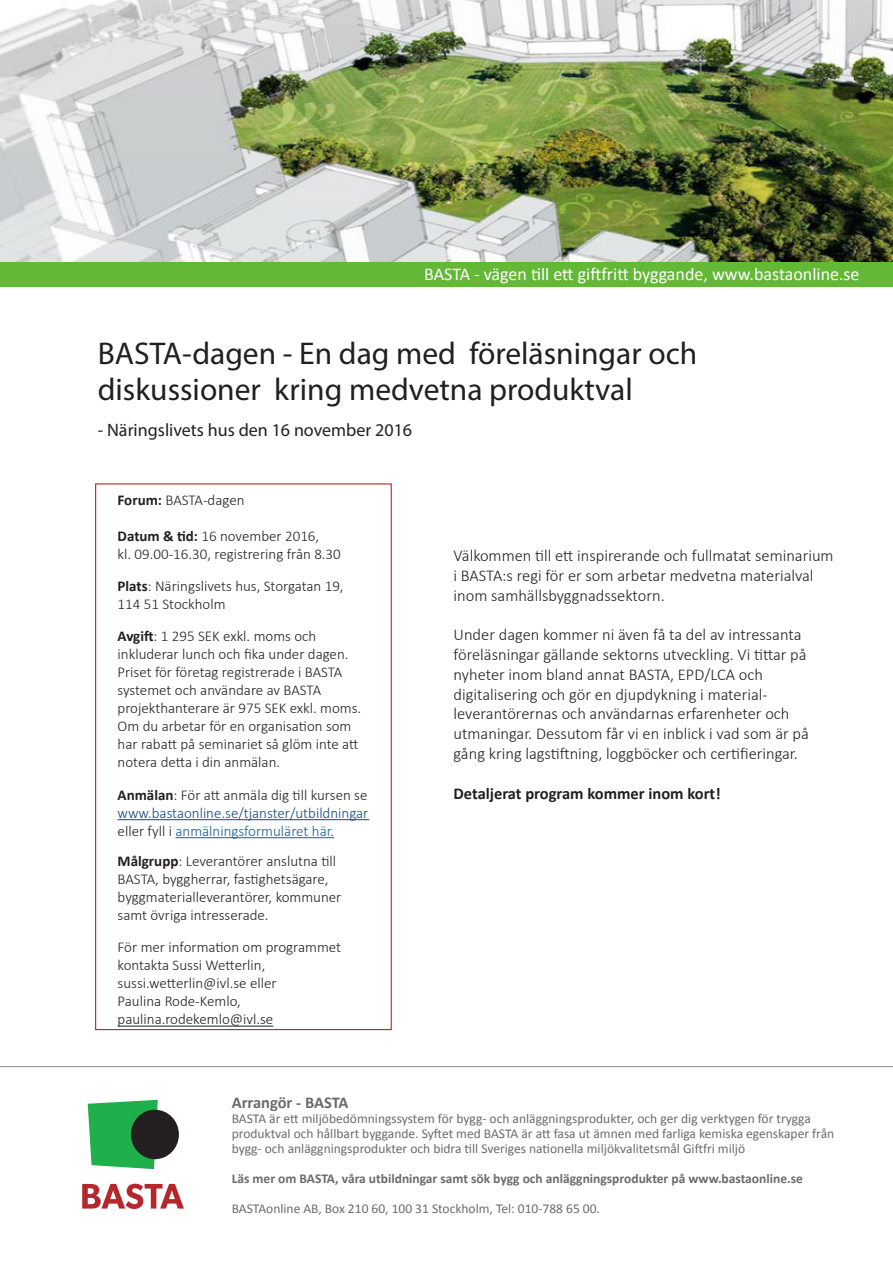
<style>
.page{position:relative;width:893px;height:1263px;background:#fff}
.page>*{position:absolute;margin:0;border:0;box-sizing:border-box;transform-origin:0 0}
.t1{font:31.5px "Myriad Pro";color:#231f20}
.t2{font:18px "Calibri";color:#fff}
.t3{font:18px "Myriad Pro";color:#231f20}
.t4{font:300 16.5px/19.8px "Calibri";color:#231f20}
.t5{font:700 16.5px "Calibri";color:#231f20}
.t6{font:700 16.5px "Calibri";color:#6b6b6e}
.t7{font:300 15px/18px "Calibri";color:#231f20}
.t8{font:300 15px/18px "Calibri";color:#124784;text-align:justify}
.t9{font:13.5px/15px "Calibri";color:#6b6b6e}
.t10{font:700 13.5px "Calibri";color:#6b6b6e}
.s1{font-weight:700}
.s2{font-weight:700;color:#231f20}
.s3{color:#231f20}
.s4{color:#175d9e}
</style>
<div class="page">
<div style="left:0;top:261px;width:893px;height:26px;background:#63b836"></div>
<hr style="left:0;top:1066px;width:893px;height:1px;background:#8d8f92">
<img style="left:0;top:0;width:893px;height:261px">
<svg style="left:88px;top:1100px;width:70px;height:69px;background:#36b65d"></svg>
<div style="left:131px;top:1110px;width:48px;height:49px;background:#231f20;border-radius:50%"></div>
<svg style="left:82px;top:1184px;width:102px;height:25px"></svg>
<div style="left:95px;top:484px;width:296px;height:546px;border:1px solid #9e160a"></div>
<hr style="left:118px;top:819px;width:251px;height:1px;background:#124784">
<hr style="left:176px;top:837px;width:158px;height:1px;background:#175d9e">
<hr style="left:118px;top:1026px;width:155px;height:1px;background:#231f20">
<p class="t2" style="left:424px;top:263px;width:437px">BASTA - vägen till ett giftfritt byggande, www.bastaonline.se</p>
<p class="t1" style="left:98px;top:334px;width:601px">BASTA-dagen - En dag med föreläsningar och</p>
<p class="t1" style="left:98px;top:370px;width:536px">diskussioner kring medvetna produktval</p>
<p class="t3" style="left:98px;top:419px;width:316px">- Näringslivets hus den 16 november 2016</p>
<p class="t7" style="left:118px;top:490px;width:128px"><span class="s1">Forum:</span> BASTA-dagen</p>
<p class="t7" style="left:118px;top:526px;width:203px"><span class="s1">Datum &amp; tid:</span> 16 november 2016,</p>
<p class="t7" style="left:118px;top:544px;width:225px">kl. 09.00-16.30, registrering från 8.30</p>
<p class="t7" style="left:118px;top:577px;width:228px"><span class="s1">Plats</span>: Näringslivets hus, Storgatan 19,<br>114 51 Stockholm</p>
<p class="t7" style="left:118px;top:627px;width:245px"><span class="s1">Avgift</span>: 1 295 SEK exkl. moms och inkluderar lunch och fika under dagen.<br>Priset för företag registrerade i BASTA systemet och användare av BASTA projekthanterare är 975 SEK exkl. moms.<br>Om du arbetar för en organisation som har rabatt på seminariet så glöm inte att notera detta i din anmälan.</p>
<p class="t8" style="left:118px;top:786px;width:252px"><span class="s2">Anmälan</span><span class="s3">: För att anmäla dig till kursen se </span>www.bastaonline.se/tjanster/utbildningar <span class="s3">eller fyll i</span> <span class="s4">anmälningsformuläret här.</span></p>
<p class="t7" style="left:118px;top:852px;width:220px"><span class="s1">Målgrupp</span>: Leverantörer anslutna till<br>BASTA, byggherrar, fastighetsägare,</p>
<p class="t7" style="left:118px;top:888px;width:225px">byggmaterialleverantörer, kommuner samt övriga intresserade.</p>
<p class="t7" style="left:118px;top:938px;width:225px">För mer information om programmet kontakta Sussi Wetterlin, sussi.wetterlin@ivl.se eller<br>Paulina Rode-Kemlo,</p>
<p class="t7" style="left:118px;top:1010px;width:157px">paulina.rodekemlo@ivl.se</p>
<p class="t4" style="left:454px;top:545px;width:382px">Välkommen till ett inspirerande och fullmatat seminarium i BASTA:s regi för er som arbetar medvetna materialval inom samhällsbyggnadssektorn.</p>
<p class="t4" style="left:454px;top:625px;width:355px">Under dagen kommer ni även få ta del av intressanta föreläsningar gällande sektorns utveckling. Vi tittar på nyheter inom bland annat BASTA, EPD/LCA och</p>
<p class="t4" style="left:454px;top:684px;width:315px">digitalisering och gör en djupdykning i material-</p>
<p class="t4" style="left:454px;top:704px;width:337px">leverantörernas och användarnas erfarenheter och</p>
<p class="t4" style="left:454px;top:724px;width:357px">utmaningar. Dessutom får vi en inblick i vad som är på gång kring lagstiftning, loggböcker och certifieringar.</p>
<p class="t5" style="left:454px;top:782px;width:269px">Detaljerat program kommer inom kort!</p>
<p class="t6" style="left:232px;top:1091px;width:118px">Arrangör - BASTA</p>
<p class="t9" style="left:232px;top:1111px;width:604px">BASTA är ett miljöbedömningssystem för bygg- och anläggningsprodukter, och ger dig verktygen för trygga produktval och hållbart byggande. Syftet med BASTA är att fasa ut ämnen med farliga kemiska egenskaper från bygg- och anläggningsprodukter och bidra till Sveriges nationella miljökvalitetsmål Giftfri miljö</p>
<p class="t10" style="left:232px;top:1169px;width:573px">Läs mer om BASTA, våra utbildningar samt sök bygg och anläggningsprodukter på www.bastaonline.se</p>
<p class="t9" style="left:232px;top:1201px;width:370px">BASTAonline AB, Box 210 60, 100 31 Stockholm, Tel: 010-788 65 00.</p>
</div>
